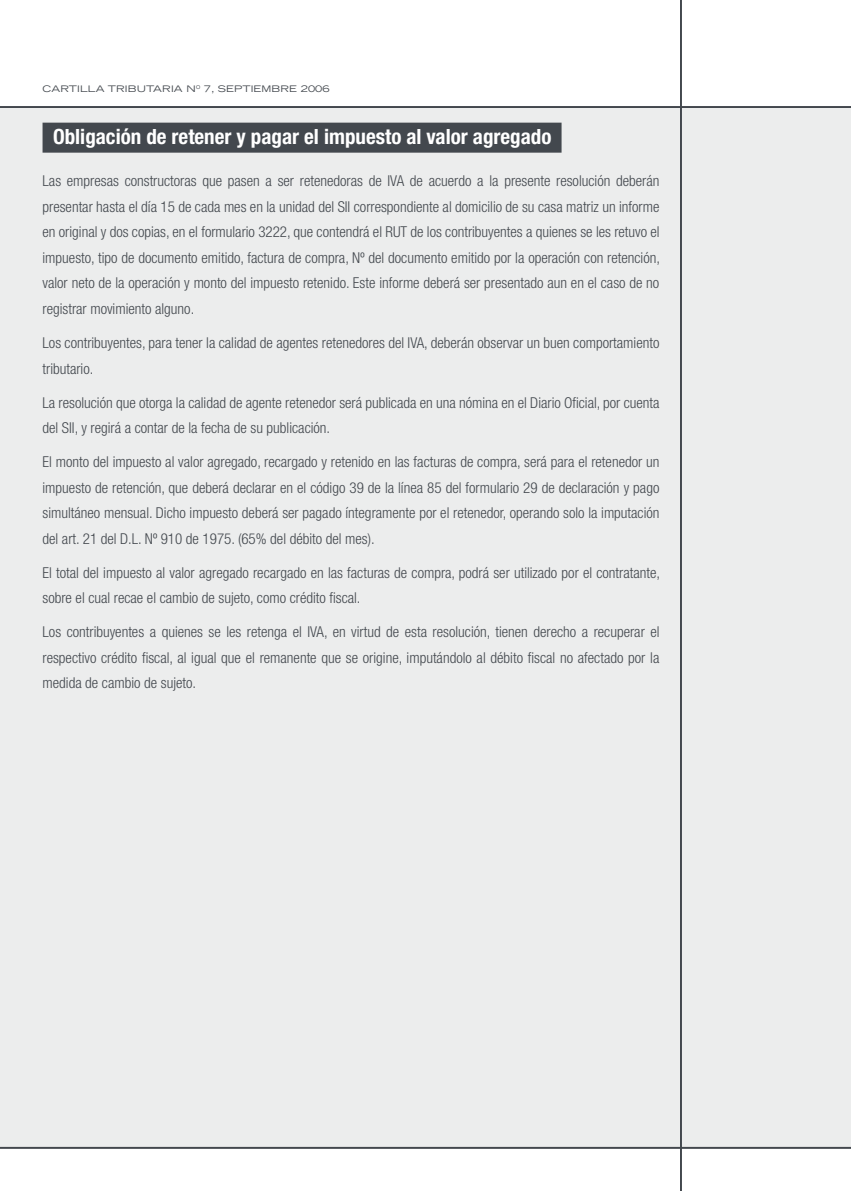
<style>
.page{position:relative;width:851px;height:1191px;background:#fff}
.page>*{position:absolute;margin:0;border:0;box-sizing:border-box;transform-origin:0 0}
._03_Subt__1__barra{font:700 condensed 21px "Helvetica Neue";color:#fff}
._01__Texto{font:300 condensed 15px/25.5px "Helvetica Neue";color:#43484e;text-align:justify}
.t1{font:expanded 9px "Trade Gothic LH";letter-spacing:.01em;color:#43484e;scale:1.1 1}
.s1{color:#43484e}
</style>
<div class="page">
<div style="left:0;top:107px;width:850px;height:1041px;background:#eceded"></div>
<hr style="left:680px;top:0;width:1px;height:1191px;background:#43484e">
<hr style="left:0;top:106px;width:850px;height:2px;background:#43484e">
<hr style="left:0;top:1147px;width:850px;height:1px;background:#43484e">
<hr style="left:850px;top:107px;width:1px;height:1041px;background:#eceded">
<div style="left:43px;top:123px;width:518px;height:30px;background:#43484e"></div>
<p class="t1" style="left:43px;top:82px;width:262px">CARTILLA TRIBUTARIA N<sup>0</sup> 7, SEPTIEMBRE 2006</p>
<p class="_03_Subt__1__barra" style="left:53px;top:124px;width:510px">Obligación de retener y pagar el impuesto al valor agregado<span class="s1">..</span></p>
<p class="_01__Texto" style="left:43px;top:168px;width:619px">Las empresas constructoras que pasen a ser retenedoras de IVA de acuerdo a la presente resolución deberán presentar hasta el día 15 de cada mes en la unidad del SII correspondiente al domicilio de su casa matriz un informe en original y dos copias, en el formulario 3222, que contendrá el RUT de los contribuyentes a quienes se les retuvo el impuesto, tipo de documento emitido, factura de compra, Nº del documento emitido por la operación con retención, valor neto de la operación y monto del impuesto retenido. Este informe deberá ser presentado aun en el caso de no registrar movimiento alguno.</p>
<p class="_01__Texto" style="left:43px;top:330px;width:618px">Los contribuyentes, para tener la calidad de agentes retenedores del IVA, deberán observar un buen comportamiento tributario.</p>
<p class="_01__Texto" style="left:43px;top:389px;width:618px">La resolución que otorga la calidad de agente retenedor será publicada en una nómina en el Diario Oficial, por cuenta del SII, y regirá a contar de la fecha de su publicación.</p>
<p class="_01__Texto" style="left:43px;top:449px;width:618px">El monto del impuesto al valor agregado, recargado y retenido en las facturas de compra, será para el retenedor un impuesto de retención, que deberá declarar en el código 39 de la línea 85 del formulario 29 de declaración y pago simultáneo mensual. Dicho impuesto deberá ser pagado íntegramente por el retenedor, operando solo la imputación del art. 21 del D.L. Nº 910 de 1975. (65% del débito del mes).</p>
<p class="_01__Texto" style="left:43px;top:559px;width:619px">El total del impuesto al valor agregado recargado en las facturas de compra, podrá ser utilizado por el contratante, sobre el cual recae el cambio de sujeto, como crédito fiscal.</p>
<p class="_01__Texto" style="left:43px;top:619px;width:618px">Los contribuyentes a quienes se les retenga el IVA, en virtud de esta resolución, tienen derecho a recuperar el respectivo crédito fiscal, al igual que el remanente que se origine, imputándolo al débito fiscal no afectado por la medida de cambio de sujeto.</p>
</div>
